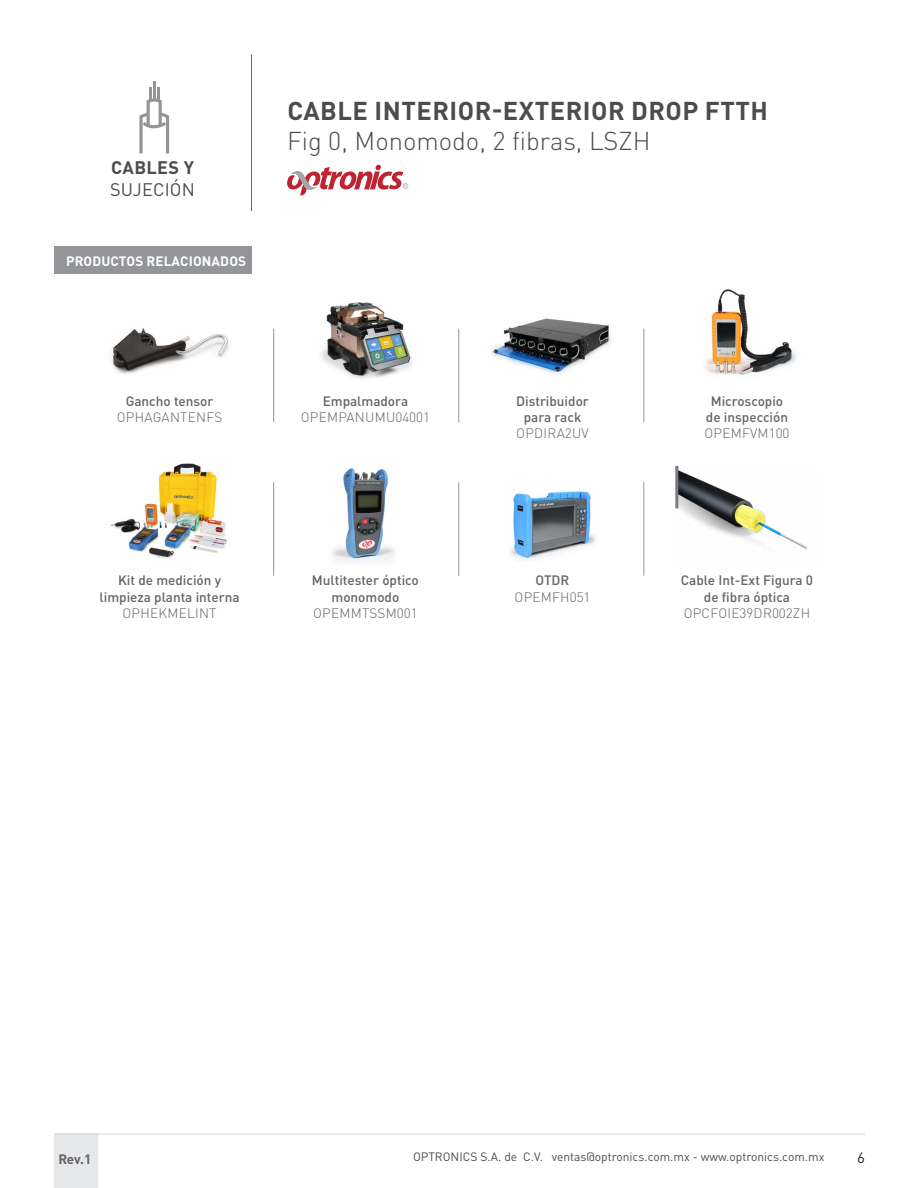
<style>
.page{position:relative;width:918px;height:1188px;background:#fff}
.page>*{position:absolute;margin:0;border:0;box-sizing:border-box;transform-origin:0 0}
.t1{font:700 25.5px "DIN Pro";letter-spacing:.02em;color:#4b4c4d}
.t2{font:300 25.5px "DIN Pro";color:#4b4c4d}
.t3{font:18px "DIN Pro";letter-spacing:.01em;color:#4b4c4d}
.t4{font:700 18px "DIN Pro";letter-spacing:.02em;color:#4b4c4d}
.t5{font:15px "DIN Pro";color:#231f20}
.t6{font:500 13.5px/16.2px "DIN Pro";color:#636366;text-align:center}
.t7{font:300 13.5px "DIN Pro";letter-spacing:.02em;color:#636366}
.t8{font:700 13.5px "DIN Pro";letter-spacing:.01em;color:#fff}
.t9{font:700 13.5px "DIN Pro";color:#636366}
.t10{font:12px "DIN Pro";color:#4b4c4d}
</style>
<div class="page">
<div style="left:54px;top:1134px;width:44px;height:54px;background:#e6e7e9"></div>
<hr style="left:55px;top:1134px;width:810px;height:1px;background:#d1d2d4">
<hr style="left:251px;top:54px;width:1px;height:157px;background:#636366">
<svg style="left:287px;top:165px;width:121px;height:30px"></svg>
<hr style="left:153px;top:82px;width:3px;height:18px;background:#949594">
<svg style="left:139px;top:87px;width:30px;height:67px"></svg>
<div style="left:54px;top:247px;width:198px;height:27px;background:#939598"></div>
<hr style="left:273px;top:329px;width:1px;height:93px;background:#939598">
<hr style="left:273px;top:482px;width:1px;height:94px;background:#939598">
<hr style="left:459px;top:329px;width:1px;height:93px;background:#939598">
<hr style="left:459px;top:482px;width:1px;height:94px;background:#939598">
<hr style="left:644px;top:329px;width:1px;height:93px;background:#939598">
<hr style="left:644px;top:482px;width:1px;height:94px;background:#939598">
<img style="left:492px;top:318px;width:119px;height:56px">
<img style="left:510px;top:491px;width:86px;height:71px">
<img style="left:111px;top:328px;width:118px;height:46px">
<img style="left:110px;top:463px;width:117px;height:95px">
<img style="left:705px;top:289px;width:91px;height:86px">
<img style="left:677px;top:468px;width:131px;height:82px">
<img style="left:321px;top:302px;width:91px;height:77px">
<img style="left:332px;top:468px;width:63px;height:95px">
<hr style="left:675px;top:466px;width:3px;height:42px;background:#797b7e">
<h2 class="t4" style="left:111px;top:153px;width:84px">CABLES Y</h2>
<h2 class="t3" style="left:110px;top:177px;width:86px">SUJECIÓN</h2>
<p class="t8" style="left:66px;top:250px;width:182px">PRODUCTOS RELACIONADOS</p>
<h1 class="t1" style="left:287px;top:89px;width:482px">CABLE INTERIOR-EXTERIOR DROP FTTH</h1>
<h1 class="t2" style="left:287px;top:121px;width:365px">Fig 0, Monomodo, 2 fibras, LSZH</h1>
<p class="t6" style="left:126px;top:391px;width:89px">Gancho tensor</p>
<p class="t7" style="left:117px;top:407px;width:107px">OPHAGANTENFS</p>
<p class="t6" style="left:323px;top:391px;width:87px">Empalmadora</p>
<p class="t7" style="left:301px;top:407px;width:131px">OPEMPANUMU04001</p>
<p class="t6" style="left:516px;top:391px;width:74px">Distribuidor para rack</p>
<p class="t7" style="left:516px;top:423px;width:74px">OPDIRA2UV</p>
<p class="t6" style="left:706px;top:391px;width:84px">Microscopio de inspección</p>
<p class="t7" style="left:705px;top:423px;width:87px">OPEMFVM100</p>
<p class="t6" style="left:100px;top:571px;width:141px">Kit de medición y limpieza planta interna</p>
<p class="t7" style="left:123px;top:602px;width:96px">OPHEKMELINT</p>
<p class="t6" style="left:312px;top:571px;width:108px">Multitester óptico monomodo</p>
<p class="t7" style="left:313px;top:602px;width:106px">OPEMMTSSM001</p>
<p class="t6" style="left:536px;top:571px;width:35px">OTDR</p>
<p class="t7" style="left:515px;top:586px;width:77px">OPEMFH051</p>
<p class="t6" style="left:681px;top:571px;width:134px">Cable Int-Ext Figura 0 de fibra óptica</p>
<p class="t7" style="left:684px;top:602px;width:128px">OPCFOIE39DR002ZH</p>
<p class="t9" style="left:58px;top:1148px;width:34px">Rev.1</p>
<p class="t10" style="left:413px;top:1149px;width:413px">OPTRONICS S.A. de C.V. ventas@optronics.com.mx - www.optronics.com.mx</p>
<p class="t5" style="left:857px;top:1148px;width:9px">6</p>
</div>
